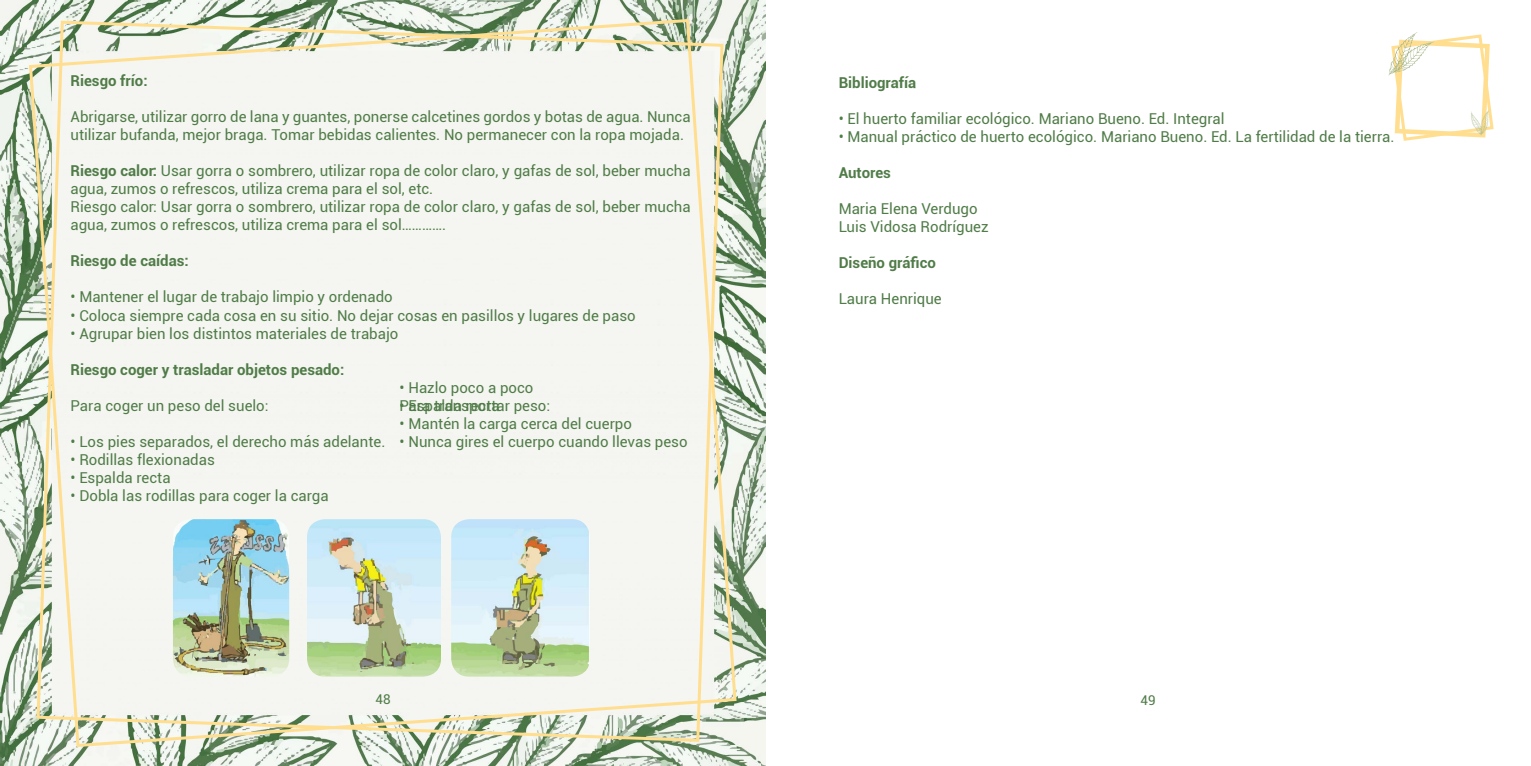
<style>
.page{position:relative;width:1531px;height:766px;background:#fff}
.page>*{position:absolute;margin:0;border:0;box-sizing:border-box;transform-origin:0 0}
.t1{font:15px/18px "Roboto";color:#507c48}
.t2{font:700 15px "Roboto";color:#507c48}
.t3{font:13.5px "Roboto";color:#507c48}
.s1{font-weight:700}
</style>
<div class="page">
<img style="left:0;top:0;width:765px;height:765px">
<svg style="left:27px;top:17px;width:711px;height:731px"></svg>
<svg style="left:35px;top:19px;width:690px;height:724px"></svg>
<img style="left:173px;top:519px;width:116px;height:157px">
<img style="left:307px;top:519px;width:134px;height:157px">
<img style="left:451px;top:519px;width:139px;height:157px">
<svg style="left:1391px;top:34px;width:103px;height:107px"></svg>
<p class="t2" style="left:71px;top:70px;width:79px">Riesgo frío:</p>
<p class="t1" style="left:71px;top:107px;width:622px">Abrigarse, utilizar gorro de lana y guantes, ponerse calcetines gordos y botas de agua. Nunca utilizar bufanda, mejor braga. Tomar bebidas calientes. No permanecer con la ropa mojada.</p>
<p class="t1" style="left:71px;top:161px;width:622px"><span class="s1">Riesgo calor:</span> Usar gorra o sombrero, utilizar ropa de color claro, y gafas de sol, beber mucha agua, zumos o refrescos, utiliza crema para el sol, etc.<br>Riesgo calor: Usar gorra o sombrero, utilizar ropa de color claro, y gafas de sol, beber mucha agua, zumos o refrescos, utiliza crema para el sol………….</p>
<p class="t2" style="left:71px;top:250px;width:120px">Riesgo de caídas:</p>
<p class="t1" style="left:71px;top:287px;width:324px">• Mantener el lugar de trabajo limpio y ordenado</p>
<p class="t1" style="left:71px;top:305px;width:567px">• Coloca siempre cada cosa en su sitio. No dejar cosas en pasillos y lugares de paso</p>
<p class="t1" style="left:71px;top:323px;width:329px">• Agrupar bien los distintos materiales de trabajo</p>
<p class="t2" style="left:71px;top:358px;width:275px">Riesgo coger y trasladar objetos pesado:</p>
<p class="t1" style="left:71px;top:395px;width:200px">Para coger un peso del suelo:</p>
<p class="t1" style="left:399px;top:395px;width:152px">Para transportar peso:</p>
<p class="t1" style="left:71px;top:431px;width:316px">• Los pies separados, el derecho más adelante.</p>
<p class="t1" style="left:71px;top:449px;width:146px">• Rodillas flexionadas</p>
<p class="t1" style="left:71px;top:467px;width:102px">• Espalda recta</p>
<p class="t1" style="left:71px;top:485px;width:260px">• Dobla las rodillas para coger la carga</p>
<p class="t1" style="left:400px;top:377px;width:135px">• Hazlo poco a poco</p>
<p class="t1" style="left:400px;top:395px;width:102px">• Espalda recta</p>
<p class="t1" style="left:400px;top:413px;width:234px">• Mantén la carga cerca del cuerpo</p>
<p class="t1" style="left:400px;top:431px;width:289px">• Nunca gires el cuerpo cuando llevas peso</p>
<p class="t2" style="left:839px;top:72px;width:79px">Bibliografía</p>
<p class="t1" style="left:839px;top:109px;width:387px">• El huerto familiar ecológico. Mariano Bueno. Ed. Integral</p>
<p class="t1" style="left:839px;top:127px;width:557px">• Manual práctico de huerto ecológico. Mariano Bueno. Ed. La fertilidad de la tierra.</p>
<p class="t2" style="left:839px;top:162px;width:54px">Autores</p>
<p class="t1" style="left:839px;top:199px;width:151px">Maria Elena Verdugo<br>Luis Vidosa Rodríguez</p>
<p class="t2" style="left:839px;top:252px;width:99px">Diseño gráfico</p>
<p class="t1" style="left:839px;top:289px;width:105px">Laura Henrique</p>
<p class="t3" style="left:375px;top:689px;width:17px">48</p>
<p class="t3" style="left:1140px;top:690px;width:17px">49</p>
</div>
